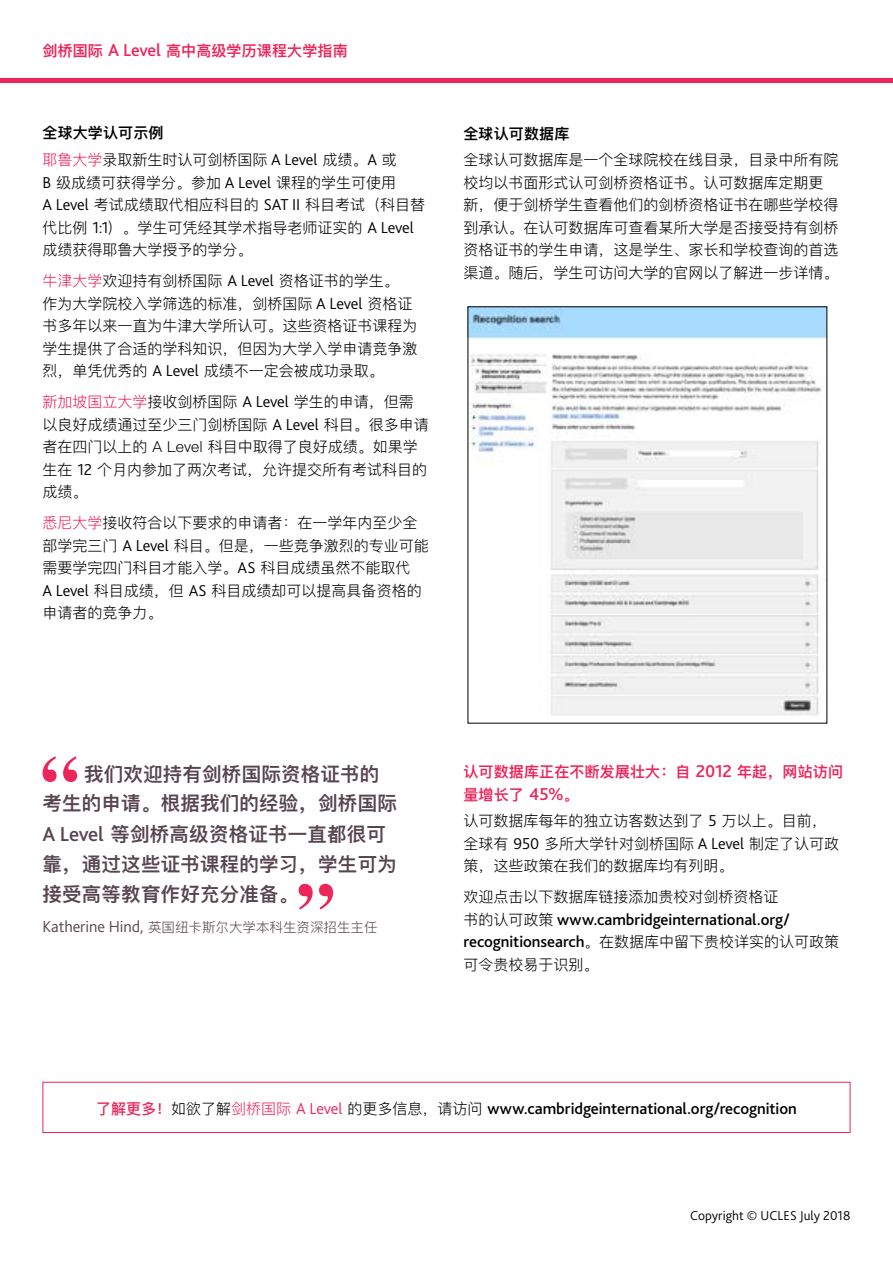
<style>
.page{position:relative;width:893px;height:1263px;background:#fff}
.page>*{position:absolute;margin:0;border:0;box-sizing:border-box;transform-origin:0 0}
.t1{font:600 19.5px/30px "Ping Fang SC";letter-spacing:.01em;color:#57454f}
.t2{font:500 16.5px/22.5px "Bliss Pro";letter-spacing:-.005em;color:#000}
.t3{font:300 15px/22.5px "Ping Fang SC";color:#000}
.t4{font:600 15px/22.5px "Ping Fang SC";letter-spacing:.01em;color:#ee255a}
.t5{font:600 15px "Ping Fang SC";letter-spacing:.01em;color:#000}
.t6{font:300 13.5px "Ping Fang SC";color:#57454f}
.t7{font:300 13.5px "Bliss Pro";letter-spacing:.005em;color:#000}
.s1{font-family:"Bliss Pro";font-weight:500;font-size:18px}
.s2{font-weight:600}
.s3{color:#ee255a}
.s4{font-family:"Bliss Pro";font-size:16.5px}
.s5{font-family:"Bliss Pro";font-weight:500;font-size:21px}
.s6{font-family:"Ping Fang SC";font-weight:300;font-size:15px}
.s7{font-family:"Ping Fang SC";font-size:15px;color:#ee255a}
.s8{font-family:"Ping Fang SC";font-weight:300;font-size:15px;color:#ee255a}
.s9{font-weight:300;color:#ee255a}
</style>
<div class="page">
<div style="left:43px;top:1082px;width:807px;height:51px;border:1px solid #ee255a"></div>
<hr style="left:0;top:78px;width:893px;height:4px;background:#ee255a">
<img style="left:470px;top:309px;width:355px;height:407px">
<svg style="left:43px;top:756px;width:34px;height:26px"></svg>
<svg style="left:299px;top:884px;width:34px;height:25px"></svg>
<p class="t4" style="left:43px;top:39px;width:307px">剑桥国际 <span class="s1">A Level</span> 高中高级学历课程大学指南</p>
<p class="t3" style="left:43px;top:120px;width:356px;line-height:26.7px"><span class="s2">全球大学认可示例<br></span><span class="s3">耶鲁大学</span>录取新生时认可剑桥国际 <span class="s4">A Level</span> 成绩。<span class="s4">A</span> 或</p>
<p class="t3" style="left:43px;top:171px;width:384px"><span class="s4">B</span> 级成绩可获得学分。参加 <span class="s4">A Level</span> 课程的学生可使用<br><span class="s4">A Level</span> 考试成绩取代相应科目的 <span class="s4">SAT II</span> 科目考试（科目替代比例 <span class="s4">1:1</span>）。学生可凭经其学术指导老师证实的 <span class="s4">A Level</span>成绩获得耶鲁大学授予的学分。</p>
<p class="t3" style="left:43px;top:269px;width:377px"><span class="s3">牛津大学</span>欢迎持有剑桥国际 <span class="s4">A Level</span> 资格证书的学生。<br>作为大学院校入学筛选的标准，剑桥国际 <span class="s4">A Level</span> 资格证书多年以来一直为牛津大学所认可。这些资格证书课程为学生提供了合适的学科知识，但因为大学入学申请竞争激烈，单凭优秀的 <span class="s4">A Level</span> 成绩不一定会被成功录取。</p>
<p class="t3" style="left:43px;top:390px;width:388px"><span class="s3">新加坡国立大学</span>接收剑桥国际 <span class="s4">A Level</span> 学生的申请，但需以良好成绩通过至少三门剑桥国际 <span class="s4">A Level</span> 科目。很多申请者在四门以上的 A Level 科目中取得了良好成绩。如果学生在 <span class="s4">12</span> 个月内参加了两次考试，允许提交所有考试科目的成绩。</p>
<p class="t3" style="left:43px;top:511px;width:388px"><span class="s3">悉尼大学</span>接收符合以下要求的申请者：在一学年内至少全部学完三门 <span class="s4">A Level</span> 科目。但是，一些竞争激烈的专业可能需要学完四门科目才能入学。<span class="s4">AS</span> 科目成绩虽然不能取代<br><span class="s4">A Level</span> 科目成绩，但 <span class="s4">AS</span> 科目成绩却可以提高具备资格的申请者的竞争力。</p>
<p class="t5" style="left:463px;top:124px;width:107px">全球认可数据库</p>
<p class="t3" style="left:463px;top:148px;width:376px">全球认可数据库是一个全球院校在线目录，目录中所有院校均以书面形式认可剑桥资格证书。认可数据库定期更新，便于剑桥学生查看他们的剑桥资格证书在哪些学校得到承认。在认可数据库可查看某所大学是否接受持有剑桥资格证书的学生申请，这是学生、家长和学校查询的首选渠道。随后，学生可访问大学的官网以了解进一步详情。</p>
<h1 class="t1" style="left:43px;top:758px;width:356px;text-indent:42px">我们欢迎持有剑桥国际资格证书的考生的申请。根据我们的经验，剑桥国际<br><span class="s5">A Level</span> 等剑桥高级资格证书一直都很可靠，通过这些证书课程的学习，学生可为接受高等教育作好充分准备。</h1>
<p class="t6" style="left:43px;top:918px;width:336px"><span class="s4">Katherine Hind,</span> 英国纽卡斯尔大学本科生资深招生主任</p>
<p class="t4" style="left:463px;top:760px;width:381px">认可数据库正在不断发展壮大：自 <span class="s1">2012</span> 年起，网站访问量增长了 <span class="s1">45%</span>。</p>
<p class="t3" style="left:463px;top:809px;width:377px">认可数据库每年的独立访客数达到了 <span class="s4">5</span> 万以上。目前，全球有 <span class="s4">950</span> 多所大学针对剑桥国际 <span class="s4">A Level</span> 制定了认可政策，这些政策在我们的数据库均有列明。</p>
<p class="t3" style="left:463px;top:885px;width:316px">欢迎点击以下数据库链接添加贵校对剑桥资格证</p>
<p class="t2" style="left:463px;top:908px;width:377px"><span class="s6">书的认可政策</span> www.cambridgeinternational.org/ recognitionsearch<span class="s6">。在数据库中留下贵校详实的认可政策</span></p>
<p class="t3" style="left:463px;top:953px;width:136px">可令贵校易于识别。</p>
<p class="t2" style="left:96px;top:1097px;width:702px"><span class="s7">了解更多！</span><span class="s6">如欲了解</span><span class="s8">剑桥国际</span> <span class="s9">A Level</span> <span class="s6">的更多信息，请访问</span> www.cambridgeinternational.org/recognition</p>
<p class="t7" style="left:690px;top:1207px;width:162px">Copyright © UCLES July 2018</p>
</div>
